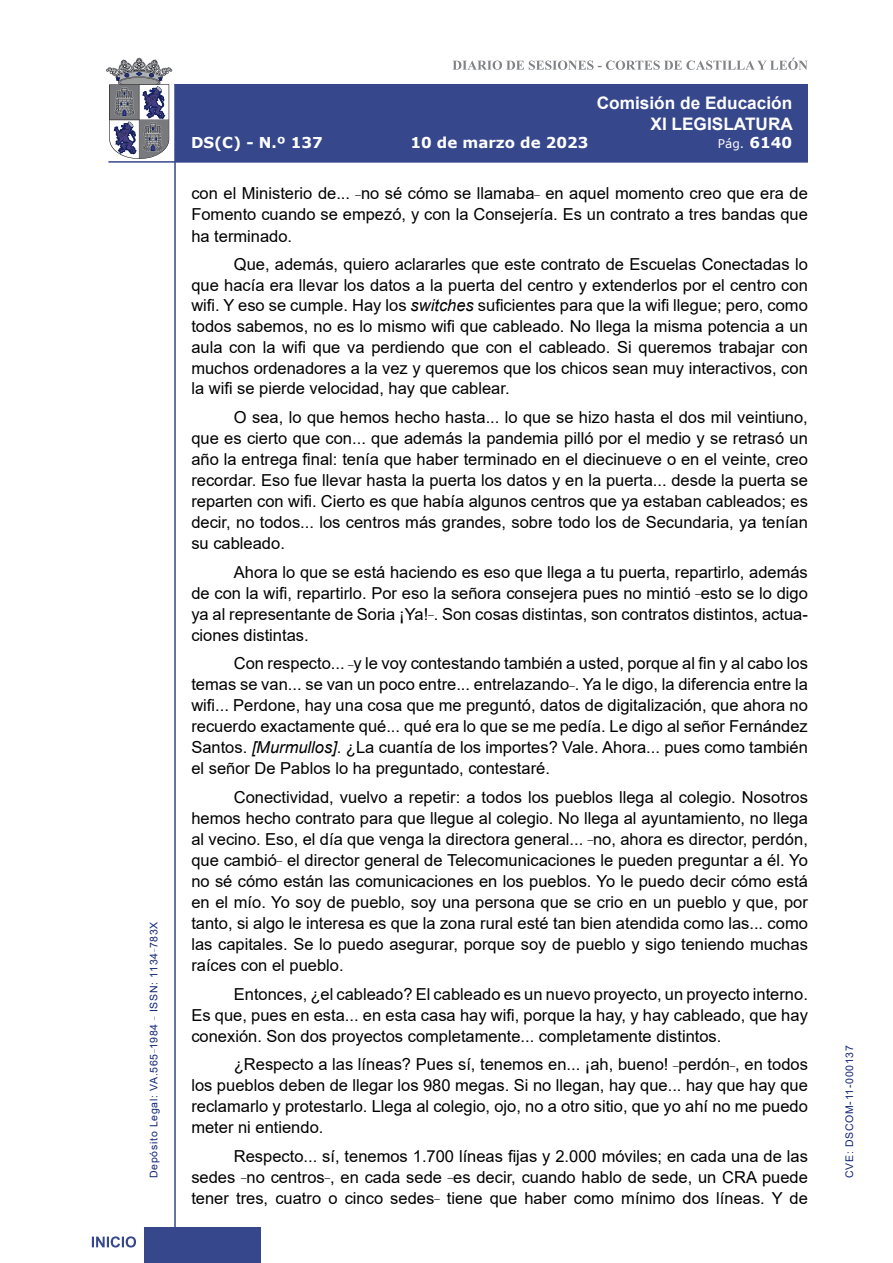
<style>
.page{position:relative;width:893px;height:1263px;background:#fff}
.page>*{position:absolute;margin:0;border:0;box-sizing:border-box;transform-origin:0 0}
.t1{font:700 17.25px/20.7px "Arial";color:#fff;text-align:right}
.t2{font:16.5px/21px "Arial";color:#000;text-align:justify}
.t3{font:700 15px "Verdana";color:#fff}
.t4{font:12px "Verdana";color:#fff}
.t5{font:10.5px "Arial";letter-spacing:.065em;color:#122678}
.s1{font-weight:700;font-size:15px}
.s2{font-style:italic}
</style>
<div class="page">
<svg style="left:452px;top:58px;width:356px;height:12px"></svg>
<hr style="left:174px;top:84px;width:2px;height:1179px;background:#36478c">
<div style="left:144px;top:1227px;width:117px;height:36px;background:#36478c"></div>
<div style="left:175px;top:84px;width:633px;height:78px;background:#36478c"></div>
<hr style="left:108px;top:161px;width:700px;height:2px;background:#36478c">
<svg style="left:92px;top:1236px;width:44px;height:11px"></svg>
<svg style="left:106px;top:58px;width:66px;height:101px"></svg>
<p class="t5" style="left:146px;top:1178px;width:258px;rotate:-90deg">Depósito Legal: VA.565<sup>_</sup>1984 <sup>_</sup> ISSN: 1134<sup>_</sup>783X</p>
<p class="t1" style="left:597px;top:93px;width:198px">Comisión de Educación<br>XI LEGISLATURA</p>
<p class="t3" style="left:191px;top:132px;width:133px">DS(C) - N.º 137</p>
<p class="t3" style="left:410px;top:132px;width:180px">10 de marzo de 2023</p>
<p class="t4" style="left:718px;top:135px;width:76px">Pág. <span class="s1">6140</span></p>
<p class="t2" style="left:191px;top:183px;width:618px">con el Ministerio de... <sup>_</sup>no sé cómo se llamaba<sup>_</sup> en aquel momento creo que era de Fomento cuando se empezó, y con la Consejería. Es un contrato a tres bandas que ha terminado.</p>
<p class="t2" style="left:191px;top:254px;width:618px;text-indent:43px">Que, además, quiero aclararles que este contrato de Escuelas Conectadas lo que hacía era llevar los datos a la puerta del centro y extenderlos por el centro con wifi. Y eso se cumple. Hay los <span class="s2">switches</span> suficientes para que la wifi llegue; pero, como todos sabemos, no es lo mismo wifi que cableado. No llega la misma potencia a un aula con la wifi que va perdiendo que con el cableado. Si queremos trabajar con muchos ordenadores a la vez y queremos que los chicos sean muy interactivos, con la wifi se pierde velocidad, hay que cablear.</p>
<p class="t2" style="left:191px;top:407px;width:618px;text-indent:43px">O sea, lo que hemos hecho hasta... lo que se hizo hasta el dos mil veintiuno, que es cierto que con... que además la pandemia pilló por el medio y se retrasó un año la entrega final: tenía que haber terminado en el diecinueve o en el veinte, creo recordar. Eso fue llevar hasta la puerta los datos y en la puerta... desde la puerta se reparten con wifi. Cierto es que había algunos centros que ya estaban cableados; es decir, no todos... los centros más grandes, sobre todo los de Secundaria, ya tenían su cableado.</p>
<p class="t2" style="left:191px;top:561px;width:618px;text-indent:43px">Ahora lo que se está haciendo es eso que llega a tu puerta, repartirlo, además de con la wifi, repartirlo. Por eso la señora consejera pues no mintió <sup>_</sup>esto se lo digo ya al representante de Soria ¡Ya!<sup>_</sup>. Son cosas distintas, son contratos distintos, actua&shy;ciones distintas.</p>
<p class="t2" style="left:191px;top:653px;width:618px;text-indent:43px">Con respecto... <sup>_</sup>y le voy contestando también a usted, porque al fin y al cabo los temas se van... se van un poco entre... entrelazando<sup>_</sup>. Ya le digo, la diferencia entre la wifi... Perdone, hay una cosa que me preguntó, datos de digitalización, que ahora no recuerdo exactamente qué... qué era lo que se me pedía. Le digo al señor Fernández Santos. <span class="s2">[Murmullos]</span>. ¿La cuantía de los importes? Vale. Ahora... pues como también el señor De Pablos lo ha preguntado, contestaré.</p>
<p class="t2" style="left:191px;top:786px;width:618px;text-indent:43px">Conectividad, vuelvo a repetir: a todos los pueblos llega al colegio. Nosotros hemos hecho contrato para que llegue al colegio. No llega al ayuntamiento, no llega al vecino. Eso, el día que venga la directora general... <sup>_</sup>no, ahora es director, perdón, que cambió<sup>_</sup> el director general de Telecomunicaciones le pueden preguntar a él. Yo no sé cómo están las comunicaciones en los pueblos. Yo le puedo decir cómo está en el mío. Yo soy de pueblo, soy una persona que se crio en un pueblo y que, por tanto, si algo le interesa es que la zona rural esté tan bien atendida como las... como las capitales. Se lo puedo asegurar, porque soy de pueblo y sigo teniendo muchas raíces con el pueblo.</p>
<p class="t2" style="left:191px;top:983px;width:618px;text-indent:43px">Entonces, ¿el cableado? El cableado es un nuevo proyecto, un proyecto interno.<br>Es que, pues en esta... en esta casa hay wifi, porque la hay, y hay cableado, que hay conexión. Son dos proyectos completamente... completamente distintos.</p>
<p class="t2" style="left:191px;top:1054px;width:618px;text-indent:43px">¿Respecto a las líneas? Pues sí, tenemos en... ¡ah, bueno! <sup>_</sup>perdón<sup>_</sup>, en todos los pueblos deben de llegar los 980 megas. Si no llegan, hay que... hay que hay que reclamarlo y protestarlo. Llega al colegio, ojo, no a otro sitio, que yo ahí no me puedo meter ni entiendo.</p>
<p class="t2" style="left:191px;top:1145px;width:618px;text-indent:43px">Respecto... sí, tenemos 1.700 líneas fijas y 2.000 móviles; en cada una de las sedes <sup>_</sup>no centros<sup>_</sup>, en cada sede <sup>_</sup>es decir, cuando hablo de sede, un CRA puede tener tres, cuatro o cinco sedes<sup>_</sup> tiene que haber como mínimo dos líneas. Y de</p>
<p class="t5" style="left:842px;top:1178px;width:134px;rotate:-90deg">CVE: DSCOM-11-000137</p>
</div>
